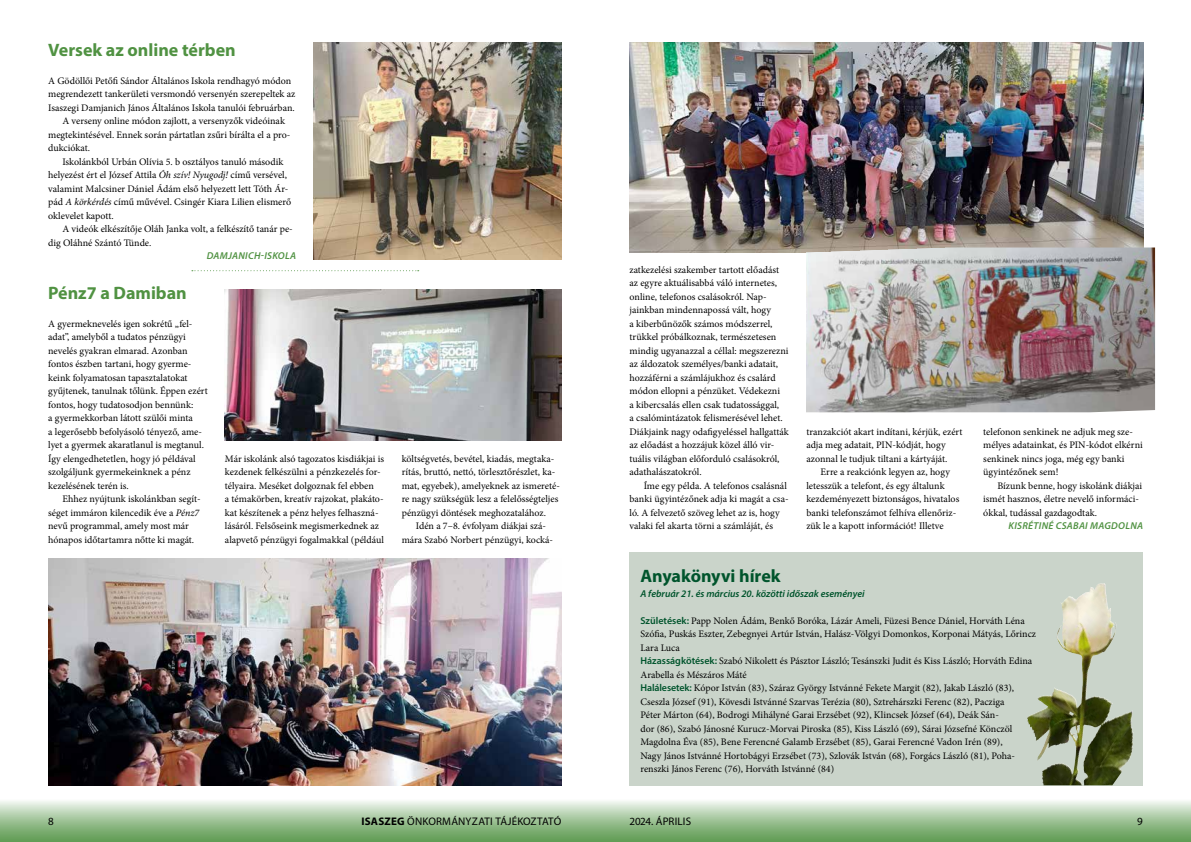
<style>
.page{position:relative;width:1191px;height:842px;background:#fff}
.page>*{position:absolute;margin:0;border:0;box-sizing:border-box;transform-origin:0 0}
.t1{font:700 18px "Myriad Pro";color:#509242}
.t2{font:700 18px "Myriad Pro";color:#00542c}
.t3{font:11px "Myriad Pro";letter-spacing:.01em;color:#000}
.t4{font:10px/13.5px "Minion Pro";color:#000}
.t5{font:italic 600 10px "Myriad Pro";color:#00542c}
.t6{font:italic 600 10px "Myriad Pro";letter-spacing:.03em;color:#509242}
.s1{font-style:italic}
.s2{font-family:"Myriad Pro";font-weight:600;color:#00542c}
.s3{font-weight:700}
</style>
<div class="page">
<div style="left:0;top:799px;width:1191px;height:43px;background:linear-gradient(to bottom,#f2f6f1,#559548)"></div>
<svg style="left:192px;top:270px;width:227px;height:1px"></svg>
<div style="left:629px;top:552px;width:513px;height:233px;background:#cad4ca"></div>
<img style="left:1045px;top:583px;width:58px;height:124px">
<img style="left:313px;top:43px;width:248px;height:216px">
<img style="left:48px;top:558px;width:513px;height:227px">
<img style="left:629px;top:43px;width:514px;height:209px">
<img style="left:806px;top:247px;width:349px;height:165px">
<img style="left:225px;top:290px;width:336px;height:151px">
<h1 class="t1" style="left:48px;top:38px;width:189px">Versek az online térben</h1>
<p class="t4" style="left:48px;top:74px;width:245px">A Gödöllői Petőfi Sándor Általános Iskola rendhagyó módon</p>
<p class="t4" style="left:48px;top:87px;width:249px">megrendezett tankerületi versmondó versenyén szerepeltek az</p>
<p class="t4" style="left:48px;top:101px;width:248px">Isaszegi Damjanich János Általános Iskola tanulói februárban.</p>
<p class="t4" style="left:62px;top:114px;width:224px">A verseny online módon zajlott, a versenyzők videóinak</p>
<p class="t4" style="left:48px;top:128px;width:244px">megtekintésével. Ennek során pártatlan zsűri bírálta el a pro-</p>
<p class="t4" style="left:48px;top:141px;width:43px">dukciókat.</p>
<p class="t4" style="left:62px;top:155px;width:222px">Iskolánkból Urbán Olívia 5. b osztályos tanuló második</p>
<p class="t4" style="left:48px;top:168px;width:240px">helyezést ért el József Attila <span class="s1">Óh szív! Nyugodj!</span> című versével,</p>
<p class="t4" style="left:48px;top:182px;width:242px">valamint Malcsiner Dániel Ádám első helyezett lett Tóth Ár-</p>
<p class="t4" style="left:48px;top:195px;width:244px">pád <span class="s1">A körkérdés</span> című művével. Csingér Kiara Lilien elismerő</p>
<p class="t4" style="left:48px;top:209px;width:67px">oklevelet kapott.</p>
<p class="t4" style="left:62px;top:222px;width:232px">A videók elkészítője Oláh Janka volt, a felkészítő tanár pe-</p>
<p class="t4" style="left:48px;top:236px;width:105px">dig Oláhné Szántó Tünde.</p>
<p class="t6" style="left:207px;top:249px;width:91px">DAMJANICH-ISKOLA</p>
<h1 class="t1" style="left:48px;top:281px;width:140px">Pénz7 a Damiban</h1>
<p class="t4" style="left:48px;top:317px;width:161px">A gyermeknevelés igen sokrétű „fel&shy;adat”, amelyből a tudatos pénzügyi nevelés gyakran elmarad. Azonban fontos észben tartani, hogy gyerme&shy;keink folyamatosan tapasztalatokat gyűjtenek, tanulnak tőlünk. Éppen ezért fontos, hogy tudatosodjon bennünk:<br>a gyermekkorban látott szülői minta<br>a legerősebb befolyásoló tényező, ame&shy;lyet a gyermek akaratlanul is megtanul.<br>Így elengedhetetlen, hogy jó példával szolgáljunk gyermekeinknek a pénz kezelésének terén is.</p>
<p class="t4" style="left:48px;top:492px;width:154px;text-indent:14px">Ehhez nyújtunk iskolánkban segít&shy;séget immáron kilencedik éve a <span class="s1">Pénz7 </span>nevű programmal, amely most már hónapos időtartamra nőtte ki magát.</p>
<p class="t4" style="left:225px;top:452px;width:161px">Már iskolánk alsó tagozatos kisdiákjai is kezdenek felkészülni a pénzkezelés for&shy;télyaira. Meséket dolgoznak fel ebben<br>a témakörben, kreatív rajzokat, plakáto&shy;kat készítenek a pénz helyes felhaszná&shy;lásáról. Felsőseink megismerkednek az alapvető pénzügyi fogalmakkal (például</p>
<p class="t4" style="left:402px;top:452px;width:160px">költségvetés, bevétel, kiadás, megtaka&shy;rítás, bruttó, nettó, törlesztőrészlet, ka&shy;mat, egyebek), amelyeknek az ismereté&shy;re nagy szükségük lesz a felelősségteljes pénzügyi döntések meghozatalához.</p>
<p class="t4" style="left:402px;top:519px;width:153px;text-indent:14px">Idén a 7–8. évfolyam diákjai szá&shy;mára Szabó Norbert pénzügyi, kocká-</p>
<p class="t4" style="left:629px;top:263px;width:161px">zatkezelési szakember tartott előadást az egyre aktuálisabbá váló internetes, online, telefonos csalásokról. Nap&shy;jainkban mindennapossá vált, hogy<br>a kiberbűnözők számos módszerrel, trükkel próbálkoznak, természetesen mindig ugyanazzal a céllal: megszerezni az áldozatok személyes/banki adatait, hozzáférni a számlájukhoz és csalárd módon ellopni a pénzüket. Védekezni<br>a kibercsalás ellen csak tudatossággal,<br>a csalómintázatok felismerésével lehet.<br>Diákjaink nagy odafigyeléssel hallgatták az előadást a hozzájuk közel álló vir&shy;tuális világban előforduló csalásokról, adathalászatokról.</p>
<p class="t4" style="left:629px;top:479px;width:161px;text-indent:14px">Íme egy példa. A telefonos csalásnál banki ügyintézőnek adja ki magát a csa&shy;ló. A felvezető szöveg lehet az is, hogy valaki fel akarta törni a számláját, és</p>
<p class="t4" style="left:806px;top:425px;width:158px">tranzakciót akart indítani, kérjük, ezért adja meg adatait, PIN-kódját, hogy azonnal le tudjuk tiltani a kártyáját.</p>
<p class="t4" style="left:806px;top:465px;width:154px;text-indent:14px">Erre a reakciónk legyen az, hogy letesszük a telefont, és egy általunk kezdeményezett biztonságos, hivatalos banki telefonszámot felhíva ellenőriz&shy;zük le a kapott információt! Illetve</p>
<p class="t4" style="left:983px;top:425px;width:161px">telefonon senkinek ne adjuk meg sze&shy;mélyes adatainkat, és PIN-kódot elkérni senkinek nincs joga, még egy banki ügyintézőnek sem!</p>
<p class="t4" style="left:983px;top:479px;width:160px;text-indent:14px">Bízunk benne, hogy iskolánk diákjai ismét hasznos, életre nevelő informáci&shy;ókkal, tudással gazdagodtak.</p>
<p class="t6" style="left:1008px;top:519px;width:136px">KISRÉTINÉ CSABAI MAGDOLNA</p>
<h1 class="t2" style="left:640px;top:564px;width:142px">Anyakönyvi hírek</h1>
<p class="t5" style="left:640px;top:587px;width:226px">A február 21. és március 20. közötti időszak eseményei</p>
<p class="t4" style="left:640px;top:614px;width:397px"><span class="s2">Születések:</span> Papp Nolen Ádám, Benkő Boróka, Lázár Ameli, Füzesi Bence Dániel, Horváth Léna Szófia, Puskás Eszter, Zebegnyei Artúr István, Halász-Völgyi Domonkos, Korponai Mátyás, Lőrincz Lara Luca<br><span class="s2">Házasságkötések:</span> Szabó Nikolett és Pásztor László; Tesánszki Judit és Kiss László; Horváth Edina Arabella és Mészáros Máté<br><span class="s2">Halálesetek:</span> Kópor István (83), Száraz György Istvánné Fekete Margit (82), Jakab László (83), Cseszla József (91), Kövesdi Istvánné Szarvas Terézia (80), Sztrehárszki Ferenc (82), Pacziga<br>Péter Márton (64), Bodrogi Mihályné Garai Erzsébet (92), Klincsek József (64), Deák Sán-<br>dor (86), Szabó Jánosné Kurucz-Morvai Piroska (85), Kiss László (69), Sárai Józsefné Könczöl Magdolna Éva (85), Bene Ferencné Galamb Erzsébet (85), Garai Ferencné Vadon Irén (89),<br>Nagy János Istvánné Hortobágyi Erzsébet (73), Szlovák István (68), Forgács László (81), Poha&shy;renszki János Ferenc (76), Horváth Istvánné (84)</p>
<p class="t3" style="left:48px;top:814px;width:7px">8</p>
<p class="t3" style="left:361px;top:814px;width:201px"><span class="s3">ISASZEG</span> ÖNKORMÁNYZATI TÁJÉKOZTATÓ</p>
<p class="t3" style="left:629px;top:814px;width:63px">2024. ÁPRILIS</p>
<p class="t3" style="left:1137px;top:814px;width:7px">9</p>
</div>
